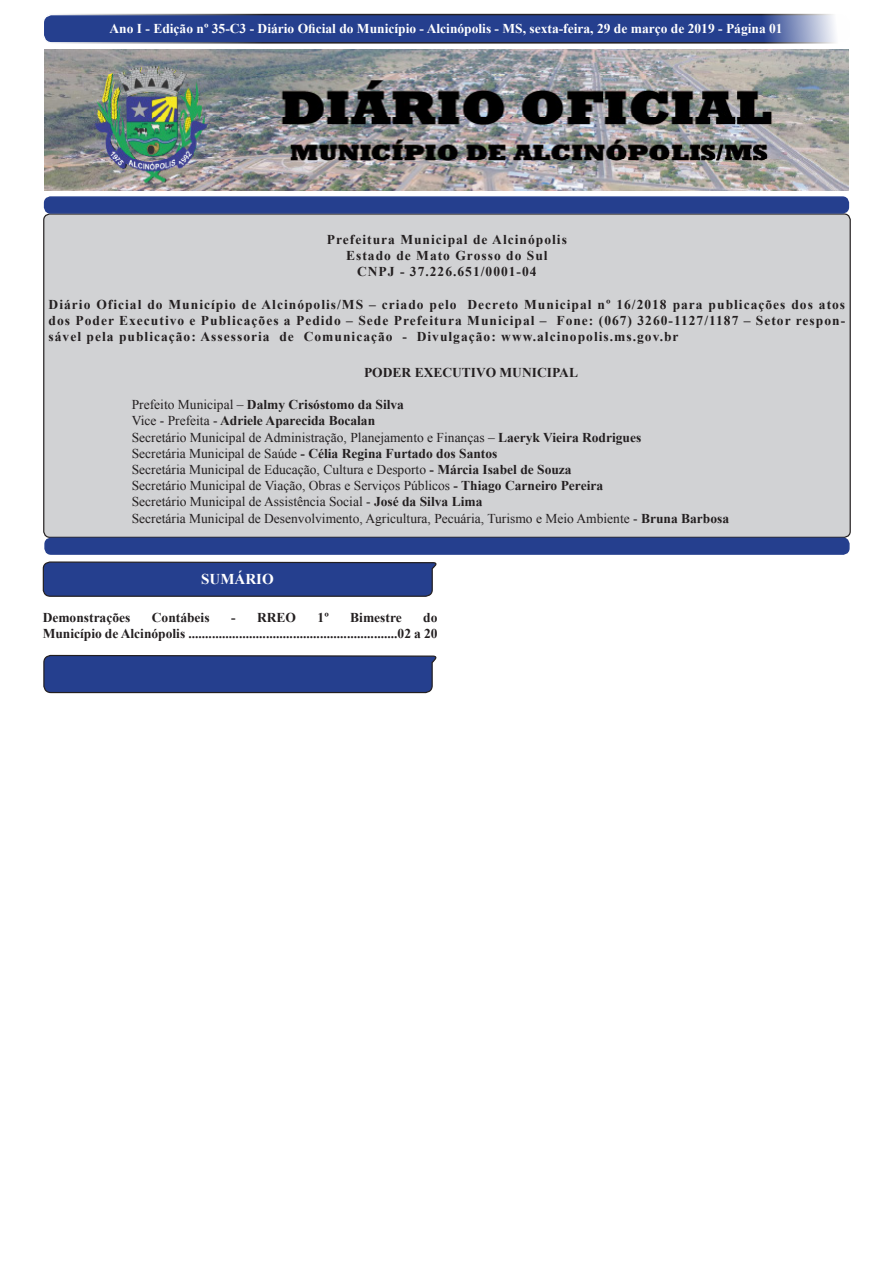
<style>
.page{position:relative;width:893px;height:1263px;background:#fff}
.page>*{position:absolute;margin:0;border:0;box-sizing:border-box;transform-origin:0 0}
.t1{font:700 15px "Times New Roman";color:#fff}
.t2{font:700 13.5px/16.2px "Times New Roman";color:#231f20;text-align:justify}
.t3{font:13.5px "Times New Roman";color:#231f20}
.t4{font:700 13.5px "Times New Roman";color:#fff}
.t5{font:700 13.5px "Times New Roman";letter-spacing:.075em;color:#231f20}
.s1{font-weight:400}
.s2{font-weight:700}
</style>
<div class="page">
<div style="left:44px;top:214px;width:806px;height:323px;background:#d1d2d4;border-radius:6px"></div>
<div style="left:45px;top:197px;width:803px;height:16px;background:#253f8e;border-radius:6px"></div>
<div style="left:44px;top:196px;width:805px;height:18px;border:1px solid #253f8e;border-radius:6px"></div>
<div style="left:45px;top:538px;width:804px;height:16px;background:#253f8e;border-radius:6px"></div>
<div style="left:44px;top:537px;width:806px;height:18px;border:1px solid #253f8e;border-radius:6px"></div>
<div style="left:43px;top:15px;width:807px;height:28px;background:#253f8e;border-radius:9px"></div>
<div style="left:43px;top:14px;width:807px;height:30px;border:2px solid #fff;border-radius:9px"></div>
<img style="left:44px;top:50px;width:805px;height:140px">
<svg style="left:42px;top:561px;width:395px;height:36px"></svg>
<svg style="left:43px;top:654px;width:394px;height:40px"></svg>
<p class="t4" style="left:109px;top:19px;width:675px">Ano I - Edição nº 35-C3 - Diário Oficial do Município - Alcinópolis - MS, sexta-feira, 29 de março de 2019 - Página 01</p>
<p class="t5" style="left:327px;top:229px;width:242px">Prefeitura Municipal de Alcinópolis</p>
<p class="t5" style="left:346px;top:246px;width:203px">Estado de Mato Grosso do Sul</p>
<p class="t5" style="left:357px;top:262px;width:181px">CNPJ - 37.226.651/0001-04</p>
<p class="t2" style="left:49px;top:296px;width:798px">Diário Oficial do Município de Alcinópolis/MS – criado pelo Decreto Municipal nº 16/2018 para publicações dos atos dos Poder Executivo e Publicações a Pedido – Sede Prefeitura Municipal – Fone: (067) 3260-1127/1187 – Setor respon&shy;sável pela publicação: Assessoria de Comunicação - Divulgação: www.alcinopolis.ms.gov.br</p>
<p class="t2" style="left:364px;top:364px;width:215px">PODER EXECUTIVO MUNICIPAL</p>
<p class="t2" style="left:132px;top:396px;width:274px"><span class="s1">Prefeito Municipal –</span> Dalmy Crisóstomo da Silva</p>
<p class="t2" style="left:132px;top:412px;width:245px"><span class="s1">Vice - Prefeita -</span> Adriele Aparecida Bocalan</p>
<p class="t3" style="left:132px;top:428px;width:511px">Secretário Municipal de Administração, Planejamento e Finanças – <span class="s2">Laeryk Vieira Rodrigues</span></p>
<p class="t2" style="left:132px;top:445px;width:367px"><span class="s1">Secretária Municipal de Saúde</span> - Célia Regina Furtado dos Santos</p>
<p class="t3" style="left:132px;top:460px;width:441px">Secretária Municipal de Educação, Cultura e Desporto <span class="s2">- Márcia Isabel de Souza</span></p>
<p class="t3" style="left:132px;top:476px;width:473px">Secretário Municipal de Viação, Obras e Serviços Públicos <span class="s2">- Thiago Carneiro Pereira</span></p>
<p class="t3" style="left:132px;top:492px;width:352px">Secretário Municipal de Assistência Social - <span class="s2">José da Silva Lima</span></p>
<p class="t3" style="left:132px;top:509px;width:599px">Secretária Municipal de Desenvolvimento, Agricultura, Pecuária, Turismo e Meio Ambiente - <span class="s2">Bruna Barbosa</span></p>
<p class="t1" style="left:201px;top:568px;width:74px">SUMÁRIO</p>
<p class="t2" style="left:43px;top:609px;width:89px">Demonstrações</p>
<p class="t2" style="left:152px;top:609px;width:59px">Contábeis</p>
<p class="t2" style="left:231px;top:609px;width:66px">- RREO</p>
<p class="t2" style="left:318px;top:609px;width:13px">1º</p>
<p class="t2" style="left:350px;top:609px;width:53px">Bimestre</p>
<p class="t2" style="left:423px;top:609px;width:16px">do</p>
<p class="t2" style="left:43px;top:625px;width:396px">Município de Alcinópolis ..............................................................02 a 20</p>
</div>
